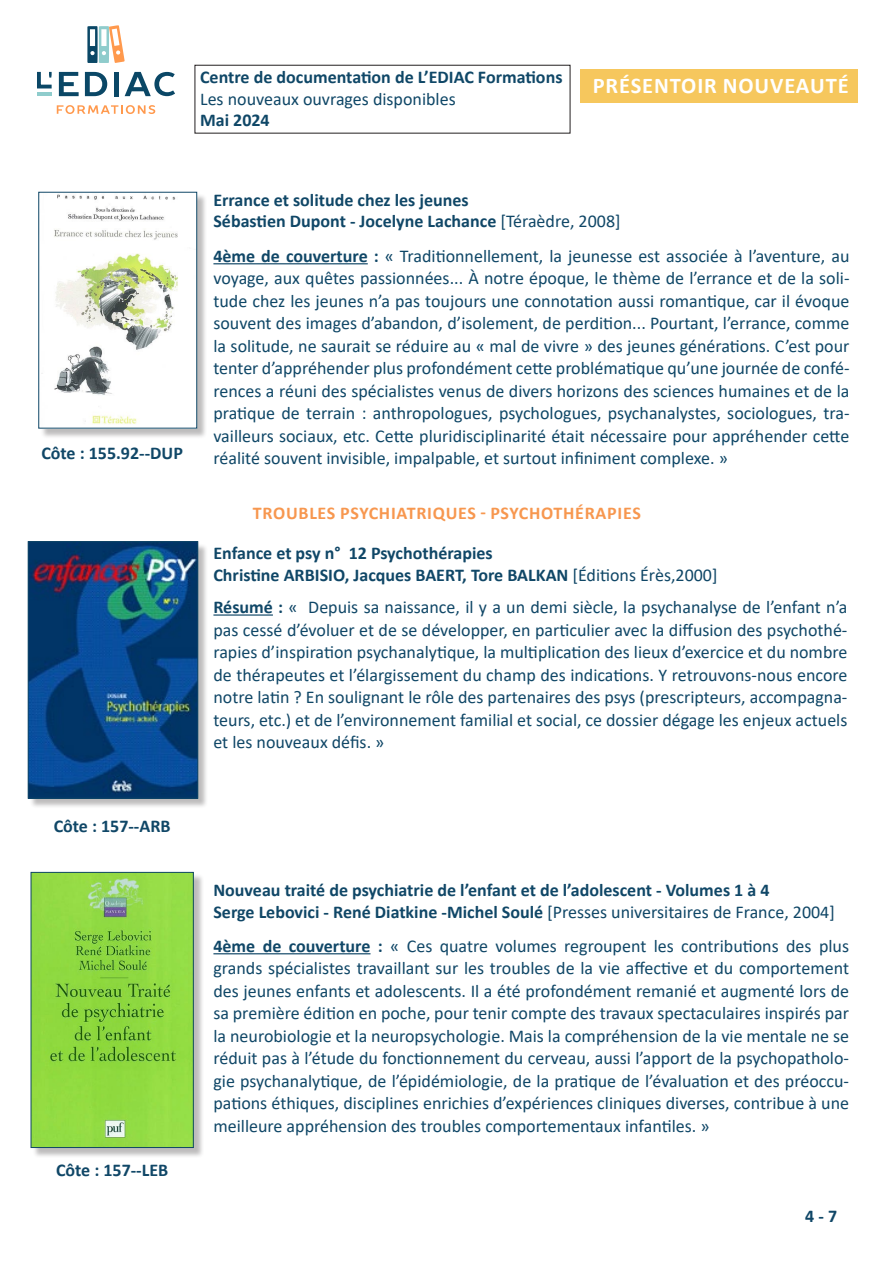
<style>
.page{position:relative;width:893px;height:1263px;background:#fff}
.page>*{position:absolute;margin:0;border:0;box-sizing:border-box;transform-origin:0 0}
.t1{font:700 22.5px "Calibri";letter-spacing:.04em;color:#fff}
.t2{font:18px/22.5px "Calibri";color:#104767;text-align:justify}
.t3{font:18px/22.5px "Calibri";color:#0f4767;text-align:justify}
.t4{font:700 18px "Calibri";color:#104767}
.t5{font:700 18px "Calibri";color:#0f4767}
.t6{font:700 18px "Calibri";letter-spacing:.04em;color:#f7974f}
.s1{font-weight:400}
.s2{font-weight:700;color:#104767}
.s3{font-weight:700}
</style>
<div class="page">
<svg style="left:57px;top:105px;width:98px;height:9px"></svg>
<svg style="left:59px;top:72px;width:20px;height:24px"></svg>
<svg style="left:85px;top:72px;width:22px;height:24px"></svg>
<div style="left:114px;top:72px;width:5px;height:24px;background:#0a4766"></div>
<svg style="left:125px;top:72px;width:50px;height:24px"></svg>
<svg style="left:49px;top:72px;width:3px;height:6px"></svg>
<hr style="left:37px;top:92px;width:15px;height:4px;background:#8fcccc">
<svg style="left:37px;top:72px;width:4px;height:13px"></svg>
<hr style="left:37px;top:85px;width:15px;height:3px;background:#0a4766">
<svg style="left:87px;top:25px;width:38px;height:38px"></svg>
<div style="left:581px;top:70px;width:277px;height:33px;background:#f6c75d"></div>
<div style="left:29px;top:543px;width:180px;height:266px;background:#231f20;opacity:.3"></div>
<img style="left:30px;top:543px;width:166px;height:253px">
<div style="left:28px;top:541px;width:170px;height:257px;border:1px solid #104767"></div>
<hr style="left:213px;top:614px;width:60px;height:2px;background:#104767">
<div style="left:32px;top:873px;width:172px;height:285px;background:#231f20;opacity:.3"></div>
<img style="left:33px;top:874px;width:159px;height:272px">
<div style="left:31px;top:872px;width:163px;height:276px;border:1px solid #104767"></div>
<hr style="left:213px;top:953px;width:157px;height:1px;background:#104767">
<div style="left:40px;top:193px;width:167px;height:246px;background:#231f20;opacity:.3"></div>
<img style="left:41px;top:194px;width:154px;height:232px">
<div style="left:39px;top:192px;width:158px;height:236px;border:1px solid #0f4767"></div>
<hr style="left:213px;top:263px;width:155px;height:1px;background:#104767">
<p class="t5" style="left:200px;top:64px;width:364px">Centre de documentation de L’EDIAC Formations</p>
<p class="t3" style="left:200px;top:87px;width:257px">Les nouveaux ouvrages disponibles</p>
<p class="t5" style="left:200px;top:107px;width:71px">Mai 2024</p>
<p class="t1" style="left:593px;top:69px;width:257px">PRÉSENTOIR NOUVEAUTÉ</p>
<p class="t4" style="left:41px;top:441px;width:143px">Côte : 155.92--DUP</p>
<p class="t4" style="left:213px;top:187px;width:257px">Errance et solitude chez les jeunes</p>
<p class="t4" style="left:213px;top:208px;width:409px">Sébastien Dupont - Jocelyne Lachance <span class="s1">[Téraèdre, 2008]</span></p>
<p class="t3" style="left:213px;top:244px;width:638px"><span class="s2">4ème de couverture :</span> « Traditionnellement, la jeunesse est associée à l’aventure, au voyage, aux quêtes passionnées... À notre époque, le thème de l’errance et de la soli&shy;tude chez les jeunes n’a pas toujours une connotation aussi romantique, car il évoque souvent des images d’abandon, d’isolement, de perdition... Pourtant, l’errance, comme la solitude, ne saurait se réduire au « mal de vivre » des jeunes générations. C’est pour tenter d’appréhender plus profondément cette problématique qu’une journée de confé&shy;rences a réuni des spécialistes venus de divers horizons des sciences humaines et de la pratique de terrain : anthropologues, psychologues, psychanalystes, sociologues, tra&shy;vailleurs sociaux, etc. Cette pluridisciplinarité était nécessaire pour appréhender cette réalité souvent invisible, impalpable, et surtout infiniment complexe. »</p>
<p class="t6" style="left:253px;top:500px;width:389px">TROUBLES PSYCHIATRIQUES - PSYCHOTHÉRAPIES</p>
<p class="t4" style="left:213px;top:541px;width:281px">Enfance et psy n° 12 Psychothérapies</p>
<p class="t4" style="left:213px;top:562px;width:506px">Christine ARBISIO, Jacques BAERT, Tore BALKAN <span class="s1">[Éditions Érès,2000]</span></p>
<p class="t2" style="left:213px;top:595px;width:635px"><span class="s3">Résumé :</span> « Depuis sa naissance, il y a un demi siècle, la psychanalyse de l’enfant n’a pas cessé d’évoluer et de se développer, en particulier avec la diffusion des psychothé&shy;rapies d’inspiration psychanalytique, la multiplication des lieux d’exercice et du nombre de thérapeutes et l’élargissement du champ des indications. Y retrouvons-nous encore notre latin ? En soulignant le rôle des partenaires des psys (prescripteurs, accompagna&shy;teurs, etc.) et de l’environnement familial et social, ce dossier dégage les enjeux actuels et les nouveaux défis. »</p>
<p class="t4" style="left:54px;top:813px;width:118px">Côte : 157--ARB</p>
<p class="t4" style="left:56px;top:1158px;width:114px">Côte : 157--LEB</p>
<p class="t4" style="left:213px;top:877px;width:558px">Nouveau traité de psychiatrie de l’enfant et de l’adolescent - Volumes 1 à 4</p>
<p class="t4" style="left:213px;top:899px;width:623px">Serge Lebovici - René Diatkine -Michel Soulé <span class="s1">[Presses universitaires de France, 2004]</span></p>
<p class="t2" style="left:213px;top:934px;width:637px"><span class="s3">4ème de couverture :</span> « Ces quatre volumes regroupent les contributions des plus grands spécialistes travaillant sur les troubles de la vie affective et du comportement des jeunes enfants et adolescents. Il a été profondément remanié et augmenté lors de sa première édition en poche, pour tenir compte des travaux spectaculaires inspirés par la neurobiologie et la neuropsychologie. Mais la compréhension de la vie mentale ne se réduit pas à l’étude du fonctionnement du cerveau, aussi l’apport de la psychopatholo&shy;gie psychanalytique, de l’épidémiologie, de la pratique de l’évaluation et des préoccu&shy;pations éthiques, disciplines enrichies d’expériences cliniques diverses, contribue à une meilleure appréhension des troubles comportementaux infantiles. »</p>
<p class="t4" style="left:805px;top:1204px;width:33px">4 - 7</p>
</div>
